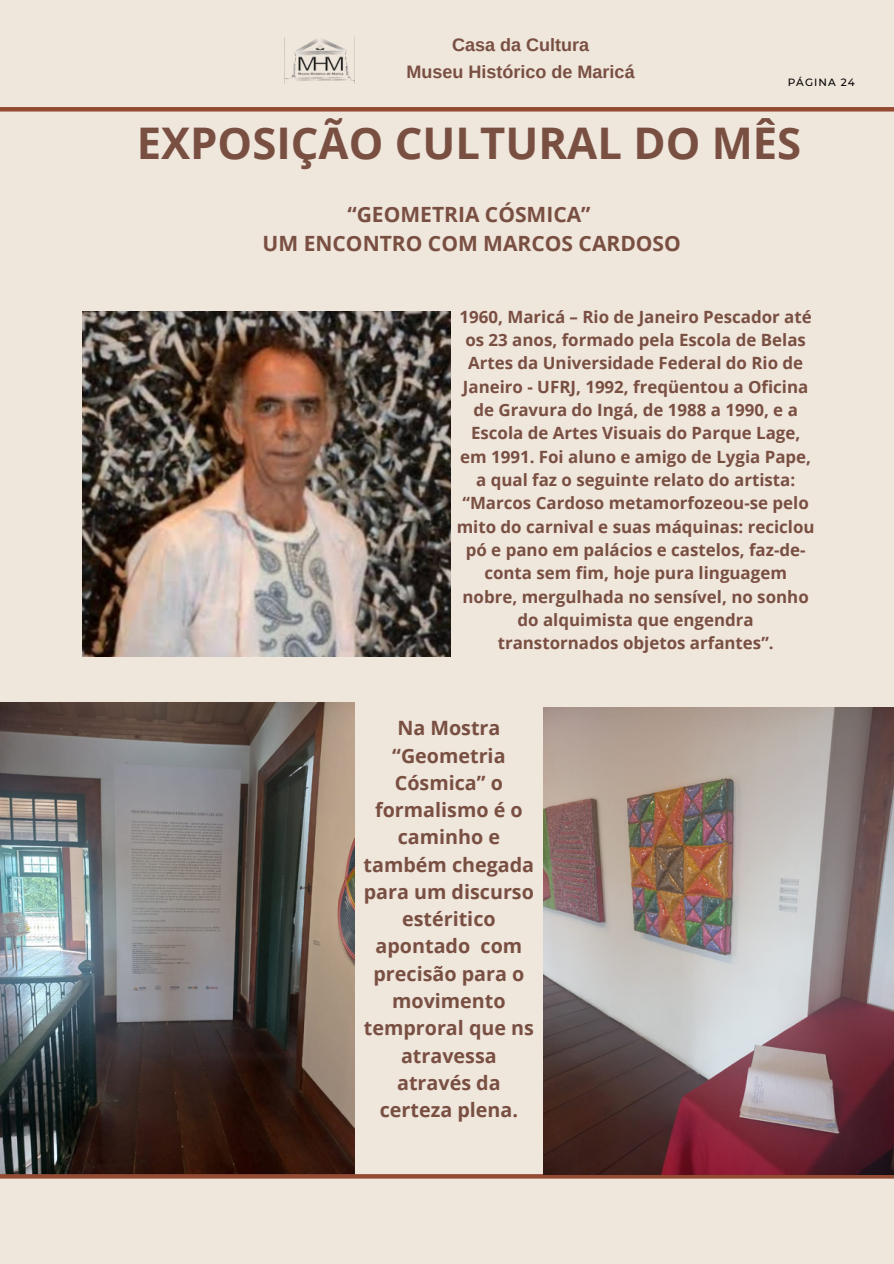
<style>
.page{position:relative;width:894px;height:1264px;background:#fff}
.page>*{position:absolute;margin:0;border:0;box-sizing:border-box;transform-origin:0 0}
.t1{font:700 43.65px "Open Sans";color:#794f42}
.t2{font:700 21px/29.2px "Open Sans";color:#794f42;text-align:center}
.t3{font:700 19.65px/27.3px "Open Sans";color:#794f42;text-align:center}
.t4{font:700 18px "Arimo";color:#794f42}
.t5{font:700 16.95px/23.4px "Open Sans";color:#794f42;text-align:center}
.t6{font:500 10.5px "Montserrat";letter-spacing:.1em;color:#000}
</style>
<div class="page">
<div style="left:0;top:0;width:893px;height:1263px;background:#efe6dc"></div>
<hr style="left:0;top:107px;width:893px;height:4px;background:#944b34">
<img style="left:1px;top:702px;width:353px;height:472px">
<svg style="left:0;top:1174px;width:893px;height:4px;background:#8d4632"></svg>
<img style="left:284px;top:37px;width:70px;height:46px">
<img style="left:82px;top:311px;width:368px;height:346px">
<img style="left:543px;top:707px;width:350px;height:467px">
<h2 class="t4" style="left:452px;top:35px;width:138px">Casa da Cultura</h2>
<h1 class="t4" style="left:406px;top:62px;width:229px">Museu Histórico de Maricá</h1>
<p class="t6" style="left:787px;top:76px;width:69px">PÁGINA 24</p>
<h4 class="t1" style="left:137px;top:112px;width:666px">EXPOSIÇÃO CULTURAL DO MÊS</h4>
<p class="t2" style="left:262px;top:199px;width:419px">“GEOMETRIA CÓSMICA”<br>UM ENCONTRO COM MARCOS CARDOSO</p>
<p class="t5" style="left:456px;top:304px;width:359px">1960, Maricá – Rio de Janeiro Pescador até os 23 anos, formado pela Escola de Belas Artes da Universidade Federal do Rio de Janeiro - UFRJ, 1992, freqüentou a Oficina de Gravura do Ingá, de 1988 a 1990, e a Escola de Artes Visuais do Parque Lage, em 1991. Foi aluno e amigo de Lygia Pape, a qual faz o seguinte relato do artista: “Marcos Cardoso metamorfozeou-se pelo mito do carnival e suas máquinas: reciclou pó e pano em palácios e castelos, faz-de&shy;conta sem fim, hoje pura linguagem nobre, mergulhada no sensível, no sonho do alquimista que engendra transtornados objetos arfantes”.</p>
<h3 class="t3" style="left:363px;top:714px;width:172px">Na Mostra “Geometria<br>Cósmica” o formalismo é o caminho e também chegada para um discurso estéritico apontado com precisão para o movimento temproral que ns atravessa através da certeza plena.</h3>
</div>
